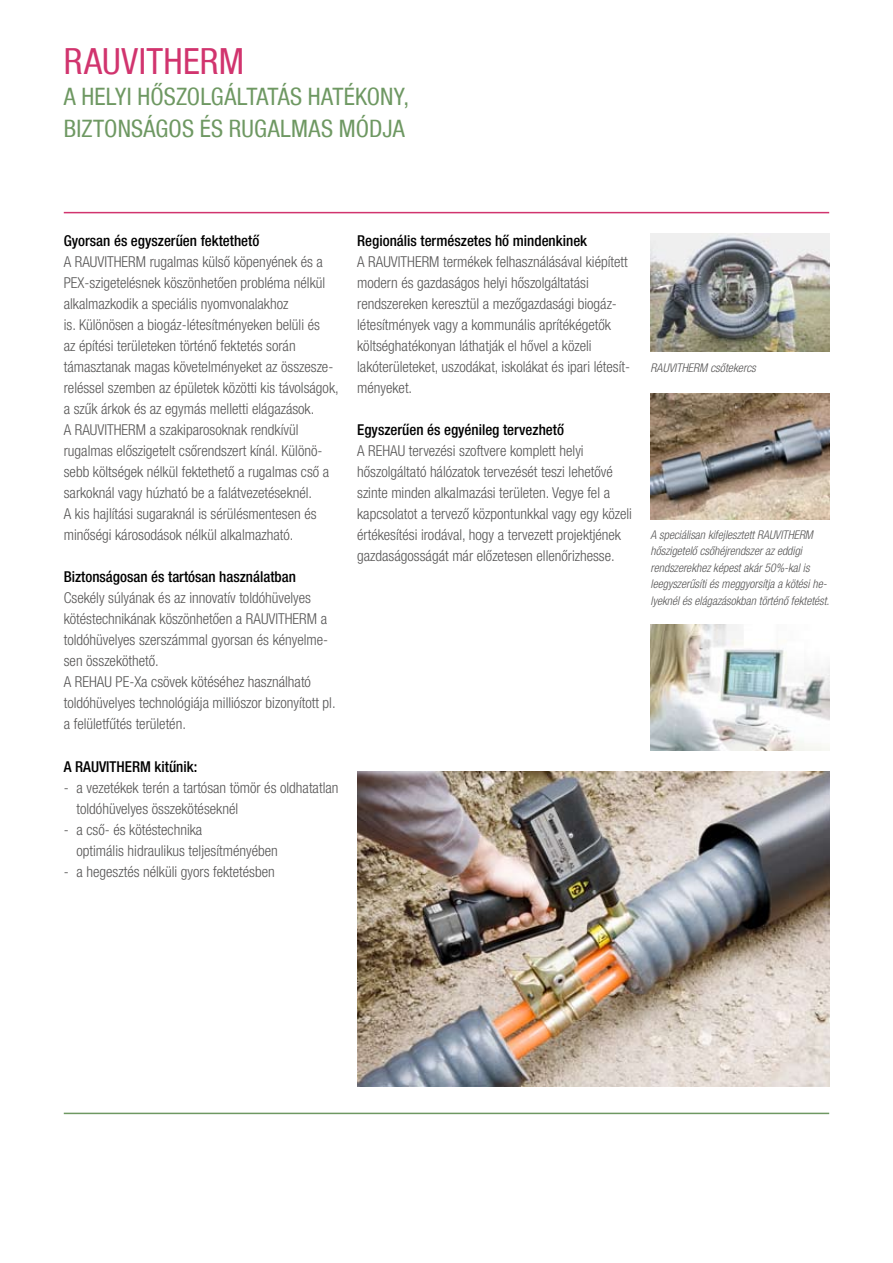
<style>
.page{position:relative;width:893px;height:1263px;background:#fff}
.page>*{position:absolute;margin:0;border:0;box-sizing:border-box;transform-origin:0 0}
.t1{font:condensed 36px "Helvetica Neue LT Com";color:#d1346e}
.t2{font:condensed 24px "Helvetica Neue LT Com";color:#6e9862}
.t3{font:300 condensed 15px/21px "Helvetica Neue LT Com";color:#575656}
.t4{font:500 condensed 15px "Helvetica Neue LT Com";color:#000}
.t5{font:italic 300 condensed 12px/16.5px "Helvetica Neue LT Com";color:#575656}
</style>
<div class="page">
<hr style="left:64px;top:212px;width:765px;height:1px;background:#d1346e">
<hr style="left:64px;top:1113px;width:765px;height:1px;background:#6e9862">
<img style="left:357px;top:771px;width:472px;height:315px">
<img style="left:651px;top:393px;width:178px;height:126px">
<img style="left:651px;top:624px;width:178px;height:126px">
<img style="left:651px;top:234px;width:178px;height:117px">
<h1 class="t1" style="left:64px;top:40px;width:39px">RAUVITHERM</h1>
<h2 class="t2" style="left:64px;top:83px;width:29px">A HELYI</h2>
<h2 class="t2" style="left:137px;top:83px;width:13px">HŐSZOLGÁLTATÁS</h2>
<h2 class="t2" style="left:308px;top:83px;width:13px">HATÉKONY</h2>
<h2 class="t2" style="left:404px;top:83px;width:7px">,</h2>
<h2 class="t2" style="left:64px;top:114px;width:13px">BIZTONSÁGOS</h2>
<h2 class="t2" style="left:200px;top:114px;width:43px">ÉS RUGALMAS</h2>
<h2 class="t2" style="left:339px;top:114px;width:14px">MÓDJA</h2>
<p class="t4" style="left:64px;top:232px;width:197px">Gyorsan és egyszerűen fektethető</p>
<p class="t3" style="left:64px;top:252px;width:276px">A RAUVITHERM rugalmas külső köpenyének és a PEX-szigetelésnek köszönhetően probléma nélkül alkalmazkodik a speciális nyomvonalakhoz<br>is. Különösen a biogáz-létesítményeken belüli és<br>az építési területeken történő fektetés során támasztanak magas követelményeket az összesze&shy;reléssel szemben az épületek közötti kis távolságok, a szűk árkok és az egymás melletti elágazások.<br>A RAUVITHERM a szakiparosoknak rendkívül rugalmas előszigetelt csőrendszert kínál. Különö&shy;sebb költségek nélkül fektethető a rugalmas cső a sarkoknál vagy húzható be a falátvezetéseknél.<br>A kis hajlítási sugaraknál is sérülésmentesen és minőségi károsodások nélkül alkalmazható.</p>
<p class="t4" style="left:64px;top:568px;width:234px">Biztonságosan és tartósan használatban</p>
<p class="t3" style="left:64px;top:588px;width:273px">Csekély súlyának és az innovatív toldóhüvelyes kötéstechnikának köszönhetően a RAUVITHERM a toldóhüvelyes szerszámmal gyorsan és kényelme&shy;sen összeköthető.<br>A REHAU PE-Xa csövek kötéséhez használható toldóhüvelyes technológiája milliószor bizonyított pl. a felületfűtés területén.</p>
<p class="t4" style="left:64px;top:757px;width:135px">A RAUVITHERM kitűnik:</p>
<p class="t3" style="left:77px;top:777px;width:263px;text-indent:-13px">- a vezetékek terén a tartósan tömör és oldhatatlan toldóhüvelyes összekötéseknél</p>
<p class="t3" style="left:77px;top:819px;width:203px;text-indent:-13px">- a cső- és kötéstechnika<br>optimális hidraulikus teljesítményében</p>
<p class="t3" style="left:64px;top:861px;width:213px">- a hegesztés nélküli gyors fektetésben</p>
<p class="t4" style="left:357px;top:232px;width:232px">Regionális természetes hő mindenkinek</p>
<p class="t3" style="left:357px;top:252px;width:274px">A RAUVITHERM termékek felhasználásával kiépített modern és gazdaságos helyi hőszolgáltatási rendszereken keresztül a mezőgazdasági biogáz&shy;létesítmények vagy a kommunális aprítékégetők költséghatékonyan láthatják el hővel a közeli lakóterületeket, uszodákat, iskolákat és ipari létesít&shy;ményeket.</p>
<p class="t4" style="left:357px;top:421px;width:208px">Egyszerűen és egyénileg tervezhető</p>
<p class="t3" style="left:357px;top:441px;width:276px">A REHAU tervezési szoftvere komplett helyi hőszolgáltató hálózatok tervezését teszi lehetővé szinte minden alkalmazási területen. Vegye fel a kapcsolatot a tervező központunkkal vagy egy közeli értékesítési irodával, hogy a tervezett projektjének gazdaságosságát már előzetesen ellenőrizhesse.</p>
<p class="t5" style="left:651px;top:360px;width:107px">RAUVITHERM csőtekercs</p>
<p class="t5" style="left:651px;top:526px;width:180px">A speciálisan kifejlesztett RAUVITHERM hőszigetelő csőhéjrendszer az eddigi rendszerekhez képest akár 50%-kal is leegyszerűsíti és meggyorsítja a kötési he&shy;lyeknél és elágazásokban történő fektetést.</p>
</div>
